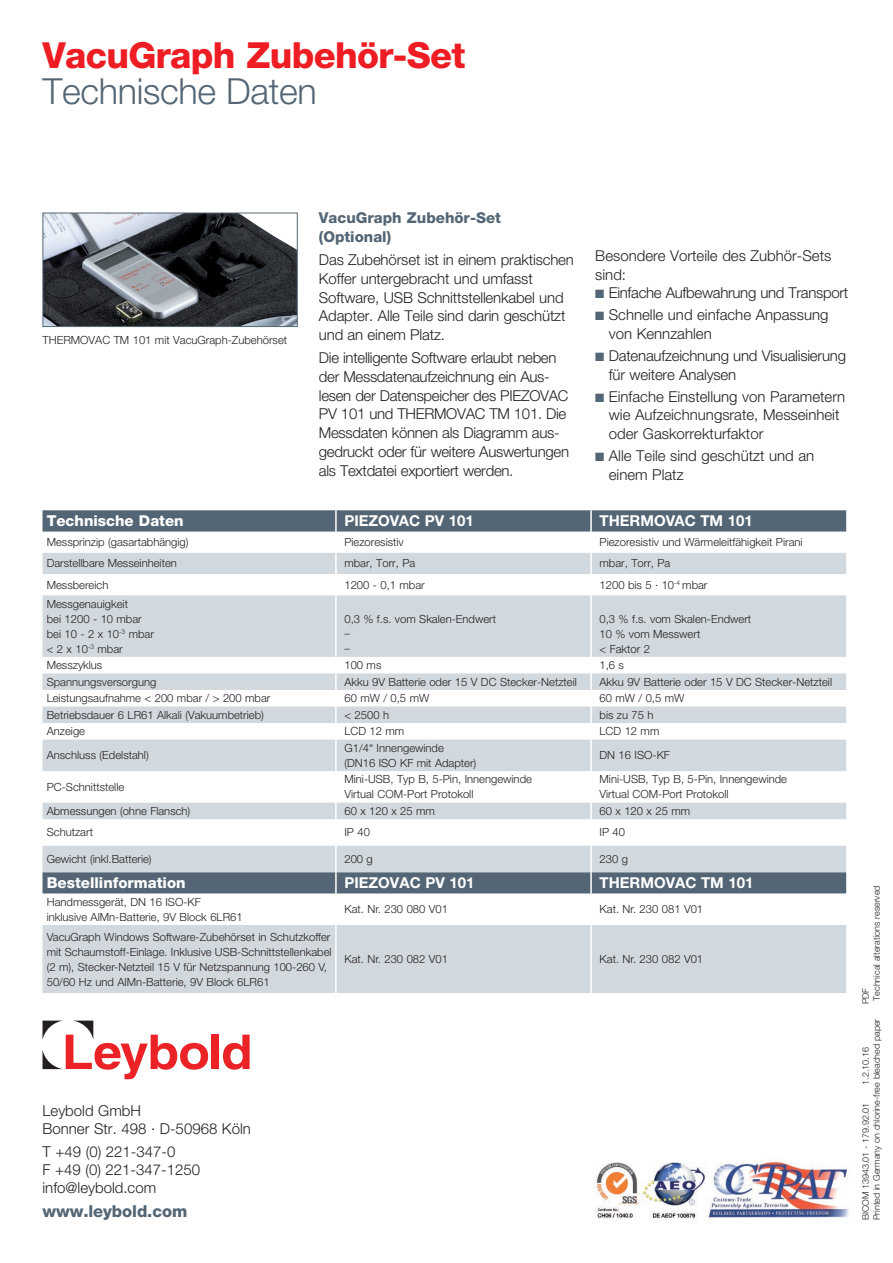
<style>
.page{position:relative;width:893px;height:1263px;background:#fff}
.page>*{position:absolute;margin:0;border:0;box-sizing:border-box;transform-origin:0 0}
.t1{font:800 36px "Helvetica Neue LT Std";letter-spacing:-.02em;color:#ee1d23}
.t2{font:300 36px "Helvetica Neue LT Std";letter-spacing:-.01em;color:#546675}
.t3{font:800 16.5px "Helvetica Neue LT Std";letter-spacing:-.005em;color:#546675}
.t4{font:300 15px/18.8px "Helvetica Neue LT Std";letter-spacing:-.01em;color:#231f20}
.t5{font:700 15px "Helvetica Neue LT Std";color:#fff}
.t6{font:800 15px "Helvetica Neue LT Std";color:#fff}
.t7{font:800 15px/18.8px "Helvetica Neue LT Std";color:#546675}
.t8{font:300 11.25px/15px "Helvetica Neue LT Std";color:#231f20}
.t9{font:300 9px "Helvetica Neue LT Std";color:#231f20}
.s1{color:#546675}
</style>
<div class="page">
<img style="left:595px;top:1160px;width:254px;height:59px">
<svg style="left:43px;top:510px;width:803px;height:22px;background:#596b79"></svg>
<svg style="left:43px;top:553px;width:803px;height:440px;fill:#d2d9de"></svg>
<hr style="left:335px;top:510px;width:2px;height:21px;background:#fff">
<hr style="left:590px;top:510px;width:2px;height:21px;background:#fff">
<hr style="left:335px;top:531px;width:2px;height:22px;background:#fff">
<hr style="left:590px;top:531px;width:2px;height:22px;background:#fff">
<hr style="left:335px;top:553px;width:2px;height:21px;background:#fff">
<hr style="left:590px;top:553px;width:2px;height:21px;background:#fff">
<hr style="left:335px;top:574px;width:2px;height:21px;background:#fff">
<hr style="left:590px;top:574px;width:2px;height:21px;background:#fff">
<hr style="left:335px;top:595px;width:2px;height:62px;background:#fff">
<hr style="left:590px;top:595px;width:2px;height:62px;background:#fff">
<svg style="left:335px;top:657px;width:2px;height:82px"></svg>
<svg style="left:590px;top:657px;width:2px;height:82px"></svg>
<hr style="left:335px;top:739px;width:2px;height:32px;background:#fff">
<hr style="left:590px;top:739px;width:2px;height:32px;background:#fff">
<hr style="left:335px;top:771px;width:2px;height:32px;background:#fff">
<hr style="left:590px;top:771px;width:2px;height:32px;background:#fff">
<svg style="left:335px;top:803px;width:2px;height:16px"></svg>
<svg style="left:590px;top:803px;width:2px;height:16px"></svg>
<hr style="left:335px;top:819px;width:2px;height:27px;background:#fff">
<hr style="left:590px;top:819px;width:2px;height:27px;background:#fff">
<hr style="left:335px;top:846px;width:2px;height:26px;background:#fff">
<hr style="left:590px;top:846px;width:2px;height:26px;background:#fff">
<hr style="left:335px;top:872px;width:2px;height:21px;background:#fff">
<hr style="left:590px;top:872px;width:2px;height:21px;background:#fff">
<hr style="left:335px;top:893px;width:2px;height:32px;background:#fff">
<hr style="left:590px;top:893px;width:2px;height:32px;background:#fff">
<hr style="left:335px;top:925px;width:2px;height:68px;background:#fff">
<hr style="left:590px;top:925px;width:2px;height:68px;background:#fff">
<div style="left:212px;top:1035px;width:7px;height:34px;background:#eb2326"></div>
<svg style="left:223px;top:1035px;width:27px;height:35px"></svg>
<svg style="left:43px;top:1020px;width:165px;height:59px"></svg>
<img style="left:45px;top:215px;width:251px;height:110px">
<div style="left:43px;top:213px;width:255px;height:114px;border:1px solid #546675"></div>
<h1 class="t1" style="left:43px;top:34px;width:424px">VacuGraph Zubehör-Set</h1>
<h1 class="t2" style="left:43px;top:69px;width:276px">Technische Daten</h1>
<p class="t8" style="left:43px;top:332px;width:246px">THERMOVAC TM 101 mit VacuGraph-Zubehörset</p>
<h3 class="t7" style="left:319px;top:209px;width:184px">VacuGraph Zubehör-Set (Optional)</h3>
<h3 class="t4" style="left:319px;top:250px;width:257px">Das Zubehörset ist in einem praktischen Koffer untergebracht und umfasst Software, USB Schnittstellenkabel und Adapter. Alle Teile sind darin geschützt und an einem Platz.</h3>
<p class="t4" style="left:319px;top:348px;width:252px">Die intelligente Software erlaubt neben der Messdatenaufzeichnung ein Aus&shy;lesen der Datenspeicher des PIEZOVAC PV 101 und THERMOVAC TM 101. Die Messdaten können als Diagramm aus&shy;gedruckt oder für weitere Auswertungen als Textdatei exportiert werden.</p>
<h3 class="t4" style="left:595px;top:246px;width:238px">Besondere Vorteile des Zubhör-Sets sind:</h3>
<h3 class="t4" style="left:595px;top:283px;width:254px"><span class="s1">■</span> Einfache Aufbewahrung und Transport</h3>
<h3 class="t4" style="left:609px;top:305px;width:221px;text-indent:-13px"><span class="s1">■</span> Schnelle und einfache Anpassung von Kennzahlen</h3>
<h3 class="t4" style="left:609px;top:346px;width:239px;text-indent:-13px"><span class="s1">■</span> Datenaufzeichnung und Visualisierung für weitere Analysen</h3>
<h3 class="t4" style="left:609px;top:387px;width:238px;text-indent:-13px"><span class="s1">■</span> Einfache Einstellung von Parametern wie Aufzeichnungsrate, Messeinheit oder Gaskorrekturfaktor</h3>
<h3 class="t4" style="left:609px;top:446px;width:207px;text-indent:-13px"><span class="s1">■</span> Alle Teile sind geschützt und an einem Platz</h3>
<h3 class="t6" style="left:47px;top:512px;width:138px">Technische Daten</h3>
<h3 class="t5" style="left:344px;top:512px;width:131px">PIEZOVAC PV 101</h3>
<h3 class="t5" style="left:600px;top:512px;width:155px">THERMOVAC TM 101</h3>
<p class="t8" style="left:47px;top:534px;width:143px">Messprinzip (gasartabhängig)</p>
<p class="t8" style="left:344px;top:534px;width:61px">Piezoresistiv</p>
<p class="t8" style="left:600px;top:534px;width:205px">Piezoresistiv und Wärmeleitfähigkeit Pirani</p>
<p class="t8" style="left:47px;top:556px;width:132px">Darstellbare Messeinheiten</p>
<p class="t8" style="left:344px;top:556px;width:72px">mbar, Torr, Pa</p>
<p class="t8" style="left:600px;top:556px;width:72px">mbar, Torr, Pa</p>
<p class="t8" style="left:47px;top:577px;width:63px">Messbereich</p>
<p class="t8" style="left:344px;top:577px;width:82px">1200 - 0,1 mbar</p>
<p class="t8" style="left:600px;top:577px;width:109px">1200 bis 5 · 10<sup>-4</sup> mbar</p>
<p class="t8" style="left:47px;top:596px;width:109px">Messgenauigkeit<br>bei 1200 - 10 mbar bei 10 - 2 x 10<sup>-3</sup> mbar &lt; 2 x 10<sup>-3</sup> mbar</p>
<p class="t8" style="left:600px;top:611px;width:153px">0,3 % f.s. vom Skalen-Endwert<br>10 % vom Messwert<br>&lt; Faktor 2</p>
<p class="t8" style="left:344px;top:613px;width:153px;line-height:10.5px">0,3 % f.s. vom Skalen-Endwert _</p>
<p class="t8" style="left:344px;top:636px;width:7px">_</p>
<p class="t8" style="left:47px;top:657px;width:57px">Messzyklus</p>
<p class="t8" style="left:344px;top:657px;width:38px">100 ms</p>
<p class="t8" style="left:600px;top:657px;width:26px">1,6 s</p>
<p class="t8" style="left:47px;top:674px;width:111px">Spannungsversorgung</p>
<p class="t8" style="left:344px;top:674px;width:234px">Akku 9V Batterie oder 15 V DC Stecker-Netzteil</p>
<p class="t8" style="left:600px;top:674px;width:234px">Akku 9V Batterie oder 15 V DC Stecker-Netzteil</p>
<p class="t8" style="left:47px;top:690px;width:225px">Leistungsaufnahme &lt; 200 mbar / &gt; 200 mbar</p>
<p class="t8" style="left:344px;top:690px;width:86px">60 mW / 0,5 mW</p>
<p class="t8" style="left:600px;top:690px;width:86px">60 mW / 0,5 mW</p>
<p class="t8" style="left:47px;top:707px;width:219px">Betriebsdauer 6 LR61 Alkali (Vakuumbetrieb)</p>
<p class="t8" style="left:344px;top:707px;width:46px">&lt; 2500 h</p>
<p class="t8" style="left:600px;top:707px;width:56px">bis zu 75 h</p>
<p class="t8" style="left:47px;top:723px;width:40px">Anzeige</p>
<p class="t8" style="left:344px;top:723px;width:61px">LCD 12 mm</p>
<p class="t8" style="left:600px;top:723px;width:61px">LCD 12 mm</p>
<p class="t8" style="left:47px;top:748px;width:103px">Anschluss (Edelstahl)</p>
<p class="t8" style="left:344px;top:740px;width:133px">G1/4“ Innengewinde (DN16 ISO KF mit Adapter)</p>
<p class="t8" style="left:600px;top:748px;width:72px">DN 16 ISO-KF</p>
<p class="t8" style="left:47px;top:779px;width:79px">PC-Schnittstelle</p>
<p class="t8" style="left:344px;top:772px;width:189px">Mini-USB, Typ B, 5-Pin, Innengewinde<br>Virtual COM-Port Protokoll</p>
<p class="t8" style="left:600px;top:772px;width:189px">Mini-USB, Typ B, 5-Pin, Innengewinde<br>Virtual COM-Port Protokoll</p>
<p class="t8" style="left:47px;top:803px;width:145px">Abmessungen (ohne Flansch)</p>
<p class="t8" style="left:344px;top:803px;width:92px">60 x 120 x 25 mm</p>
<p class="t8" style="left:600px;top:803px;width:92px">60 x 120 x 25 mm</p>
<p class="t8" style="left:47px;top:825px;width:48px">Schutzart</p>
<p class="t8" style="left:344px;top:825px;width:27px">IP 40</p>
<p class="t8" style="left:600px;top:825px;width:27px">IP 40</p>
<p class="t8" style="left:47px;top:851px;width:106px">Gewicht (inkl.Batterie)</p>
<p class="t8" style="left:344px;top:851px;width:30px">200 g</p>
<p class="t8" style="left:600px;top:851px;width:30px">230 g</p>
<h3 class="t6" style="left:47px;top:874px;width:140px">Bestellinformation</h3>
<h3 class="t5" style="left:344px;top:873px;width:132px">PIEZOVAC PV 101</h3>
<h3 class="t5" style="left:600px;top:873px;width:155px">THERMOVAC TM 101</h3>
<p class="t8" style="left:47px;top:894px;width:197px">Handmessgerät, DN 16 ISO-KF inklusive AlMn-Batterie, 9V Block 6LR61</p>
<p class="t8" style="left:344px;top:901px;width:105px">Kat. Nr. 230 080 V01</p>
<p class="t8" style="left:600px;top:901px;width:105px">Kat. Nr. 230 081 V01</p>
<p class="t8" style="left:47px;top:929px;width:286px">VacuGraph Windows Software-Zubehörset in Schutzkoffer mit Schaumstoff-Einlage. Inklusive USB-Schnittstellenkabel (2 m), Stecker-Netzteil 15 V für Netzspannung 100-260 V, 50/60 Hz und AlMn-Batterie, 9V Block 6LR61</p>
<p class="t8" style="left:344px;top:951px;width:105px">Kat. Nr. 230 082 V01</p>
<p class="t8" style="left:600px;top:951px;width:105px">Kat. Nr. 230 082 V01</p>
<h3 class="t4" style="left:43px;top:1102px;width:210px;line-height:18px">Leybold GmbH<br>Bonner Str. 498 · D-50968 Köln</h3>
<h3 class="t4" style="left:43px;top:1142px;width:159px;line-height:18px">T +49 (0) 221-347-0<br>F +49 (0) 221-347-1250 info@leybold.com</h3>
<h2 class="t3" style="left:43px;top:1201px;width:146px">www.leybold.com</h2>
<p class="t9" style="left:871px;top:1001px;width:117px;rotate:-90deg">Technical alterations reserved</p>
<p class="t9" style="left:860px;top:1004px;width:18px;rotate:-90deg">PDF</p>
<p class="t9" style="left:871px;top:1220px;width:203px;rotate:-90deg">Printed in Germany on chlorine-free bleached paper</p>
<p class="t9" style="left:860px;top:1085px;width:39px;rotate:-90deg">1.2.10.16</p>
<p class="t9" style="left:860px;top:1220px;width:119px;rotate:-90deg">BICOM 13943.01 - 179.92.01</p>
</div>
